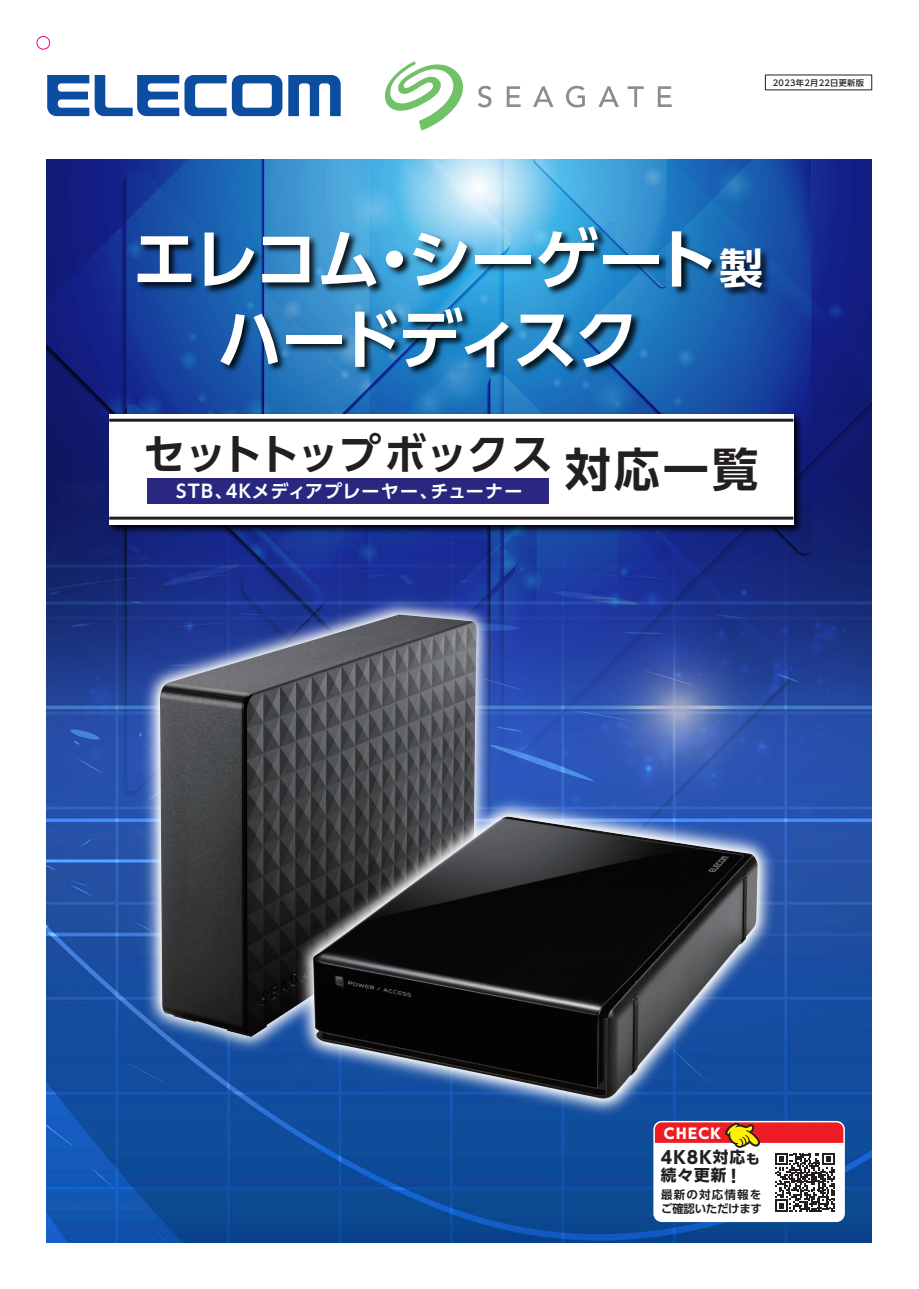
<style>
.page{position:relative;width:919px;height:1289px;background:#fff}
.page>*{position:absolute;margin:0;border:0;box-sizing:border-box;transform-origin:0 0}
.t1{font:700 64.65px/80.1px "UD Shin Go Pro De";letter-spacing:-.05em;color:#fff;text-align:center}
.t2{font:700 46.2px "UD Shin Go Pro De";color:#231f20}
.t3{font:700 42px "UD Shin Go Pro De";letter-spacing:-.015em;color:#231f20}
.t4{font:700 18px "UD Shin Go Pro De";letter-spacing:.045em;color:#fff}
.t5{font:700 17.25px "UD Shin Go Pro";color:#231f20}
.t6{font:700 15.75px "UD Shin Go Pro";color:#231f20}
.t7{font:800 14.25px "UD Shin Go Pro";letter-spacing:.1em;color:#fff}
.t8{font:700 11.55px/13.5px "UD Shin Go Pro De";letter-spacing:-.03em;color:#231f20}
.t9{font:500 8.25px "UD Shin Go Pro";letter-spacing:.04em;color:#231f20}
.s1{font-size:41.7px}
.s2{font-size:15.75px}
.s3{font-size:13.5px}
.s4{font-size:17.7px}
</style>
<div class="page">
<img style="left:46px;top:160px;width:825px;height:1082px">
<img style="left:136px;top:592px;width:362px;height:466px">
<img style="left:154px;top:610px;width:327px;height:431px">
<img style="left:160px;top:614px;width:317px;height:422px">
<img style="left:290px;top:792px;width:492px;height:330px">
<img style="left:308px;top:810px;width:456px;height:294px">
<img style="left:313px;top:816px;width:444px;height:283px">
<img style="left:129px;top:223px;width:597px;height:97px">
<img style="left:715px;top:244px;width:61px;height:68px">
<img style="left:214px;top:303px;width:435px;height:107px">
<svg style="left:232px;top:75px;width:50px;height:41px"></svg>
<svg style="left:288px;top:75px;width:53px;height:41px"></svg>
<svg style="left:47px;top:75px;width:42px;height:41px"></svg>
<svg style="left:95px;top:75px;width:131px;height:41px"></svg>
<svg style="left:478px;top:86px;width:13px;height:21px"></svg>
<svg style="left:506px;top:86px;width:14px;height:21px"></svg>
<svg style="left:533px;top:86px;width:20px;height:21px"></svg>
<svg style="left:566px;top:86px;width:18px;height:21px"></svg>
<svg style="left:598px;top:86px;width:21px;height:21px"></svg>
<svg style="left:627px;top:86px;width:16px;height:21px"></svg>
<svg style="left:657px;top:86px;width:14px;height:21px"></svg>
<svg style="left:385px;top:61px;width:78px;height:70px"></svg>
<img style="left:106px;top:410px;width:699px;height:126px">
<div style="left:109px;top:414px;width:684px;height:110px;background:#fff"></div>
<hr style="left:109px;top:418px;width:684px;height:3px;background:#231f20">
<hr style="left:109px;top:516px;width:684px;height:3px;background:#231f20">
<div style="left:147px;top:478px;width:401px;height:25px;background:#292780"></div>
<div style="left:654px;top:1121px;width:190px;height:100px;background:#fff;border-radius:8px"></div>
<div style="left:653px;top:1120px;width:191px;height:101px;border:2px solid #fff;border-radius:8px"></div>
<div style="left:767px;top:1145px;width:74px;height:74px;background:#fff"></div>
<svg style="left:654px;top:1121px;width:190px;height:91px"></svg>
<div style="left:37px;top:36px;width:13px;height:13px;border:1px solid #ed028c;border-radius:50%"></div>
<p class="t9" style="left:772px;top:76px;width:93px">2023年2月22日更新版</p>
<h1 class="t1" style="left:132px;top:217px;width:632px">エレコム・シーゲート<span class="s1">製</span>ハードディスク</h1>
<h3 class="t3" style="left:143px;top:420px;width:411px">セットトップボックス</h3>
<p class="t4" style="left:176px;top:476px;width:348px">STB、4Kメディアプレーヤー、チューナー</p>
<h2 class="t2" style="left:565px;top:432px;width:195px">対応一覧</h2>
<p class="t7" style="left:663px;top:1121px;width:59px">CHECK</p>
<p class="t5" style="left:660px;top:1143px;width:100px">4K8K<span class="s2">対応</span><span class="s3">も</span></p>
<p class="t6" style="left:660px;top:1162px;width:83px">続々更新<span class="s4">！</span></p>
<p class="t8" style="left:661px;top:1187px;width:102px">最新の対応情報をご確認いただけます</p>
</div>
